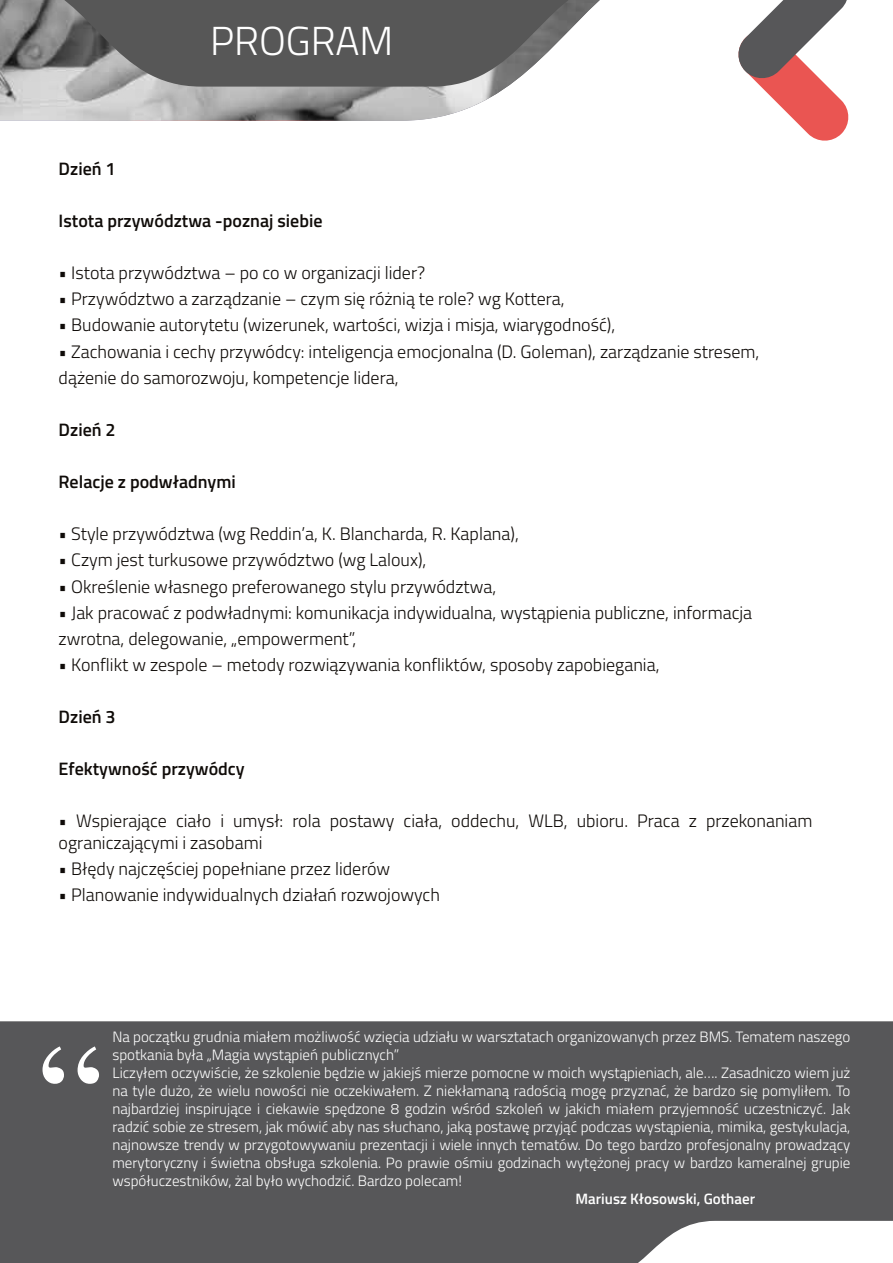
<style>
.page{position:relative;width:893px;height:1263px;background:#fff}
.page>*{position:absolute;margin:0;border:0;box-sizing:border-box;transform-origin:0 0}
.t1{font:300 40.5px "Titillium Web";color:#fff}
.t2{font:300 18px/26.1px "Titillium Web";color:#0f0b08}
.t3{font:600 18px "Titillium Web";color:#0f0b08}
.t4{font:300 15px/18px "Titillium Web";color:#fff}
.t5{font:600 15px "Titillium Web";color:#fff}
</style>
<div class="page">
<div style="left:0;top:1021px;width:893px;height:242px;background:#575759"></div>
<svg style="left:738px;top:0;width:111px;height:141px"></svg>
<svg style="left:0;top:0;width:600px;height:121px;fill:#575757"></svg>
<svg style="left:43px;top:1046px;width:56px;height:38px"></svg>
<h1 class="t1" style="left:210px;top:11px;width:185px">PROGRAM</h1>
<p class="t3" style="left:59px;top:155px;width:59px">Dzień 1</p>
<p class="t3" style="left:59px;top:207px;width:265px">Istota przywództwa -poznaj siebie</p>
<p class="t2" style="left:59px;top:259px;width:368px">• Istota przywództwa – po co w organizacji lider?</p>
<p class="t2" style="left:59px;top:285px;width:507px">• Przywództwo a zarządzanie – czym się różnią te role? wg Kottera,</p>
<p class="t2" style="left:59px;top:311px;width:558px">• Budowanie autorytetu (wizerunek, wartości, wizja i misja, wiarygodność),</p>
<p class="t2" style="left:59px;top:337px;width:702px">• Zachowania i cechy przywódcy: inteligencja emocjonalna (D. Goleman), zarządzanie stresem, dążenie do samorozwoju, kompetencje lidera,</p>
<p class="t3" style="left:59px;top:416px;width:59px">Dzień 2</p>
<p class="t3" style="left:59px;top:468px;width:179px">Relacje z podwładnymi</p>
<p class="t2" style="left:59px;top:520px;width:462px">• Style przywództwa (wg Reddin’a, K. Blancharda, R. Kaplana),</p>
<p class="t2" style="left:59px;top:546px;width:369px">• Czym jest turkusowe przywództwo (wg Laloux),</p>
<p class="t2" style="left:59px;top:572px;width:439px">• Określenie własnego preferowanego stylu przywództwa,</p>
<p class="t2" style="left:59px;top:598px;width:695px">• Jak pracować z podwładnymi: komunikacja indywidualna, wystąpienia publiczne, informacja zwrotna, delegowanie, „empowerment”,</p>
<p class="t2" style="left:59px;top:651px;width:602px">• Konflikt w zespole – metody rozwiązywania konfliktów, sposoby zapobiegania,</p>
<p class="t3" style="left:59px;top:703px;width:59px">Dzień 3</p>
<p class="t3" style="left:59px;top:755px;width:188px">Efektywność przywódcy</p>
<p class="t2" style="left:59px;top:809px;width:755px;line-height:21.6px">• Wspierające ciało i umysł: rola postawy ciała, oddechu, WLB, ubioru. Praca z przekonaniam ograniczającymi i zasobami</p>
<p class="t2" style="left:59px;top:855px;width:333px">• Błędy najczęściej popełniane przez liderów</p>
<p class="t2" style="left:59px;top:881px;width:383px">• Planowanie indywidualnych działań rozwojowych</p>
<p class="t4" style="left:112px;top:1027px;width:739px">Na początku grudnia miałem możliwość wzięcia udziału w warsztatach organizowanych przez BMS. Tematem naszego spotkania była „Magia wystąpień publicznych”<br>Liczyłem oczywiście, że szkolenie będzie w jakiejś mierze pomocne w moich wystąpieniach, ale…. Zasadniczo wiem już na tyle dużo, że wielu nowości nie oczekiwałem. Z niekłamaną radością mogę przyznać, że bardzo się pomyliłem. To najbardziej inspirujące i ciekawie spędzone 8 godzin wśród szkoleń w jakich miałem przyjemność uczestniczyć. Jak radzić sobie ze stresem, jak mówić aby nas słuchano, jaką postawę przyjąć podczas wystąpienia, mimika, gestykulacja, najnowsze trendy w przygotowywaniu prezentacji i wiele innych tematów. Do tego bardzo profesjonalny prowadzący merytoryczny i świetna obsługa szkolenia. Po prawie ośmiu godzinach wytężonej pracy w bardzo kameralnej grupie współuczestników, żal było wychodzić. Bardzo polecam!</p>
<p class="t5" style="left:575px;top:1188px;width:181px">Mariusz Kłosowski, Gothaer</p>
</div>
